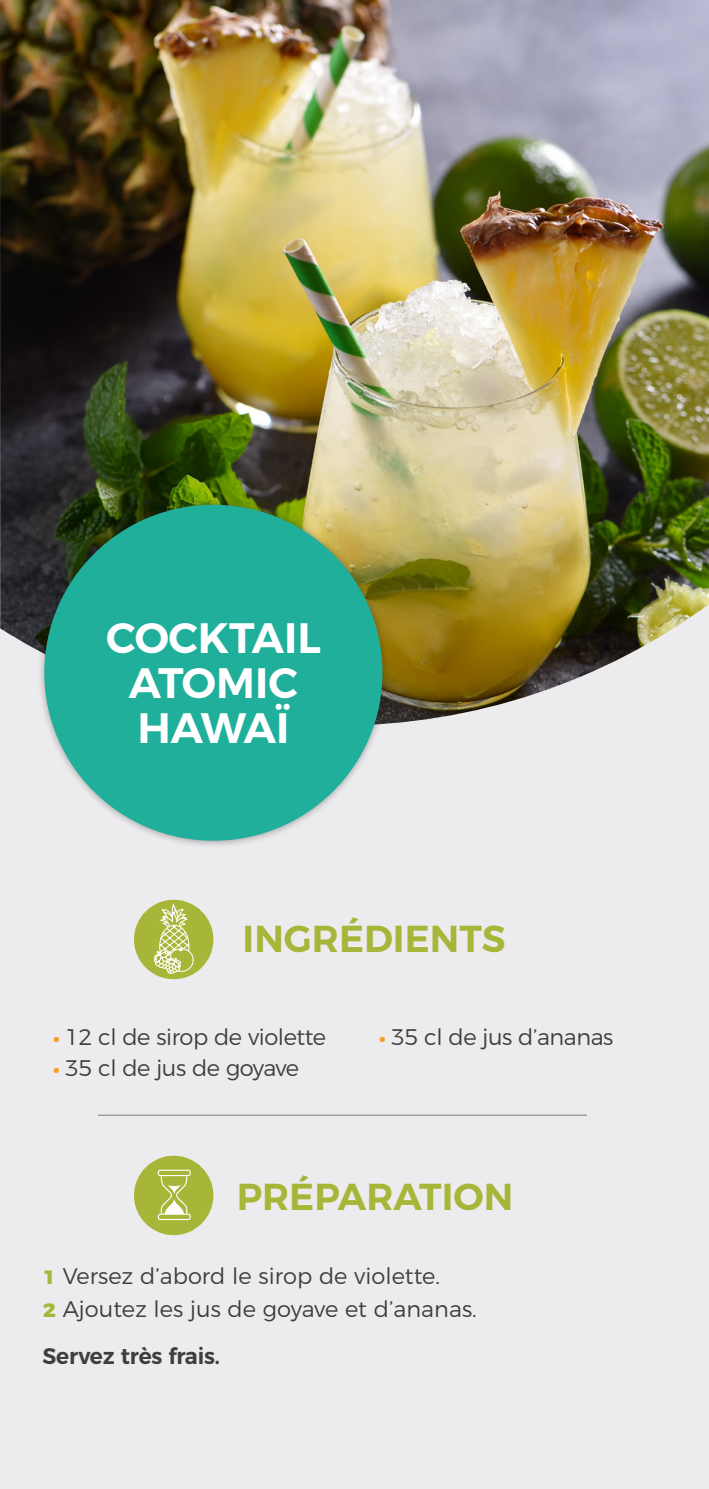
<style>
.page{position:relative;width:709px;height:1489px;background:#fff}
.page>*{position:absolute;margin:0;border:0;box-sizing:border-box;transform-origin:0 0}
.t1{font:600 42.5px/45.2px "Montserrat";color:#fff;text-align:center}
.t2{font:600 37.5px "Montserrat";color:#a7b639}
.t3{font:300 22.5px "Montserrat";letter-spacing:-.015em;color:#3e3e3f}
.Style_de_paragraphe{font:600 22.5px "Montserrat";letter-spacing:-.01em;color:#3e3e3f}
.s1{font-weight:700;font-size:20px;color:#f89c1c}
.s2{font-weight:700;color:#a7b639}
</style>
<div class="page">
<div style="left:0;top:0;width:709px;height:1488px;background:#ececee"></div>
<img style="left:0;top:0;width:709px;height:724px">
<div style="left:37px;top:497px;width:353px;height:351px;background:#231f20;opacity:.4"></div>
<div style="left:44px;top:504px;width:338px;height:336px;background:#1faf9a;border-radius:50%"></div>
<div style="left:134px;top:1155px;width:79px;height:79px;background:#a7b639;border-radius:50%"></div>
<svg style="left:158px;top:1169px;width:33px;height:7px"></svg>
<svg style="left:159px;top:1170px;width:31px;height:4px"></svg>
<svg style="left:158px;top:1176px;width:33px;height:43px"></svg>
<hr style="left:98px;top:1114px;width:489px;height:1px;background:#3e3e3f">
<div style="left:134px;top:899px;width:79px;height:80px;background:#a7b639;border-radius:50%"></div>
<svg style="left:168px;top:948px;width:26px;height:23px"></svg>
<svg style="left:153px;top:904px;width:37px;height:72px"></svg>
<p class="t1" style="left:106px;top:611px;width:216px">COCKTAIL<br>ATOMIC<br>HAWAÏ</p>
<p class="t2" style="left:243px;top:908px;width:265px">INGRÉDIENTS</p>
<p class="t3" style="left:53px;top:1019px;width:274px"><span class="s1">•</span> 12 cl de sirop de violette</p>
<p class="t3" style="left:53px;top:1050px;width:247px"><span class="s1">•</span> 35 cl de jus de goyave</p>
<p class="t3" style="left:379px;top:1019px;width:236px"><span class="s1">•</span> 35 cl de jus d’ananas</p>
<p class="t2" style="left:237px;top:1165px;width:278px">PRÉPARATION</p>
<p class="t3" style="left:43px;top:1258px;width:399px"><span class="s2">1</span> Versez d’abord le sirop de violette.</p>
<p class="t3" style="left:43px;top:1291px;width:435px"><span class="s2">2</span> Ajoutez les jus de goyave et d’ananas.</p>
<p class="Style_de_paragraphe" style="left:43px;top:1337px;width:179px">Servez très frais.</p>
</div>
